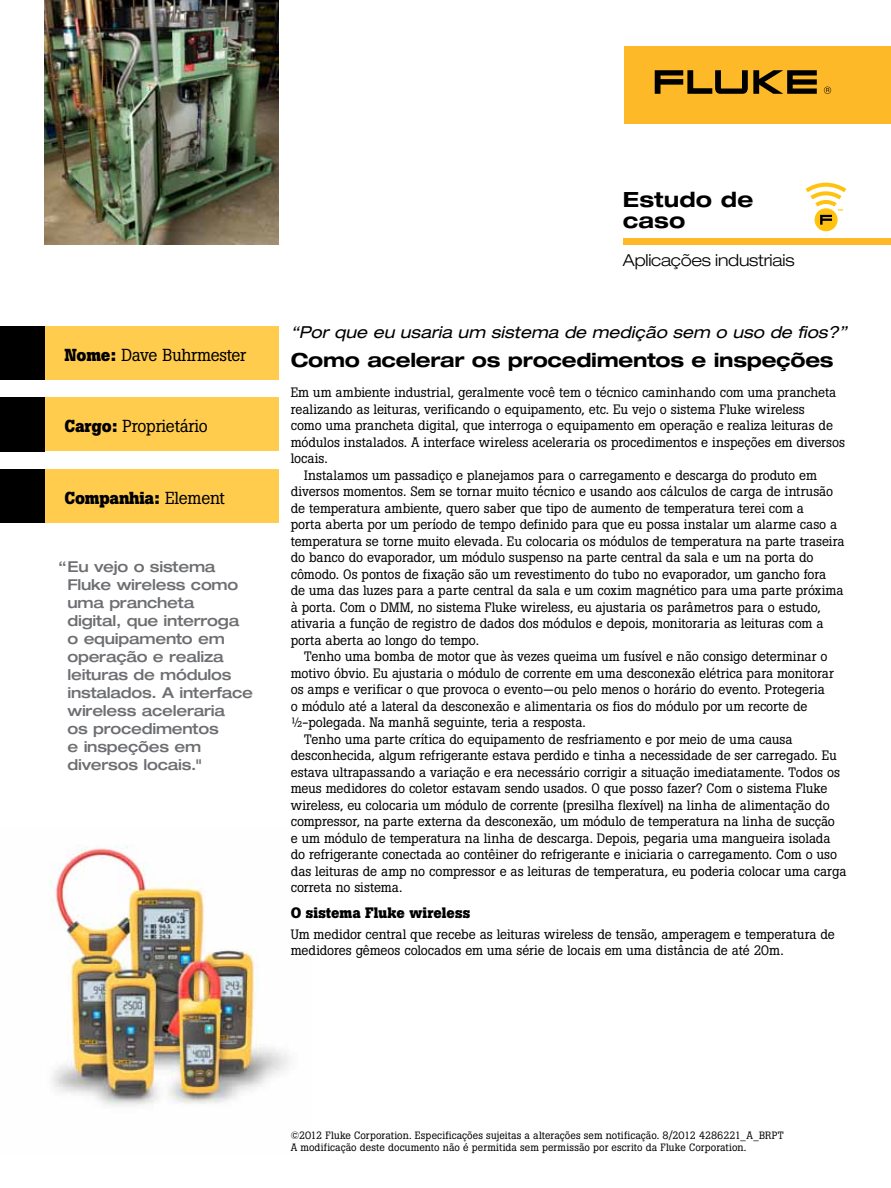
<style>
.page{position:relative;width:891px;height:1188px;background:#fff}
.page>*{position:absolute;margin:0;border:0;box-sizing:border-box;transform-origin:0 0}
.t1{font:700 expanded 21px/21px "Helvetica Neue LT Std";letter-spacing:.005em;color:#000}
.t2{font:700 expanded 19.5px "Helvetica Neue LT Std";letter-spacing:-.015em;color:#000}
.t3{font:17.25px "Boton Pro";letter-spacing:-.015em;color:#000}
.t4{font:700 17.25px "Boton Pro";letter-spacing:-.015em;color:#000}
.t5{font:italic expanded 16.5px "Helvetica Neue LT Std";color:#000}
.t6{font:300 expanded 16.5px "Helvetica Neue LT Std";letter-spacing:-.01em;color:#000}
.t7{font:500 expanded 15px/18px "Helvetica Neue LT Std";letter-spacing:-.015em;color:#6d6e71}
.t8{font:700 15px "Boton Pro";letter-spacing:.005em;color:#000}
.t9{font:13.5px/16.5px "Boton Pro";letter-spacing:-.005em;color:#000}
.t10{font:10.5px/12px "Boton Pro";letter-spacing:.01em;color:#000}
.t11{font:700 expanded 2.85px "Helvetica Neue LT Std";color:#ffc20e}
.s1{font-weight:700}
.s2{font-weight:400}
</style>
<div class="page">
<img style="left:50px;top:845px;width:240px;height:261px">
<div style="left:625px;top:46px;width:266px;height:78px;background:#fdb927"></div>
<svg style="left:655px;top:70px;width:162px;height:24px"></svg>
<svg style="left:824px;top:87px;width:7px;height:7px"></svg>
<div style="left:624px;top:238px;width:267px;height:7px;background:#fdb927"></div>
<div style="left:0;top:397px;width:279px;height:54px;background:#ffcc4e"></div>
<div style="left:0;top:469px;width:279px;height:54px;background:#ffcc4e"></div>
<div style="left:0;top:397px;width:44px;height:54px;background:#000"></div>
<div style="left:0;top:469px;width:44px;height:54px;background:#000"></div>
<div style="left:0;top:326px;width:279px;height:54px;background:#ffcc4e"></div>
<div style="left:0;top:326px;width:44px;height:54px;background:#000"></div>
<img style="left:45px;top:0;width:234px;height:245px">
<div style="left:815px;top:208px;width:23px;height:23px;background:#ffc20e;border-radius:50%"></div>
<svg style="left:820px;top:215px;width:12px;height:10px"></svg>
<svg style="left:806px;top:183px;width:40px;height:24px"></svg>
<p class="t3" style="left:65px;top:344px;width:183px"><span class="s1">Nome:</span> Dave Buhrmester</p>
<p class="t3" style="left:65px;top:415px;width:145px"><span class="s1">Cargo:</span> Proprietário</p>
<p class="t4" style="left:65px;top:487px;width:162px">Companhia: <span class="s2">Element</span></p>
<p class="t7" style="left:68px;top:557px;width:187px;text-indent:-9px">“Eu vejo o sistema<br>Fluke wireless como uma prancheta<br>digital, que interroga o equipamento em operação e realiza leituras de módulos instalados. A interface wireless aceleraria<br>os procedimentos<br>e inspeções em diversos locais."</p>
<h1 class="t1" style="left:623px;top:188px;width:132px">Estudo de caso</h1>
<p class="t6" style="left:623px;top:250px;width:173px">Aplicações industriais</p>
<p class="t11" style="left:838px;top:209px;width:7px">TM</p>
<p class="t5" style="left:291px;top:322px;width:557px">“Por que eu usaria um sistema de medição sem o uso de fios?”</p>
<h2 class="t2" style="left:291px;top:348px;width:544px">Como acelerar os procedimentos e inspeções</h2>
<p class="t9" style="left:291px;top:384px;width:547px">Em um ambiente industrial, geralmente você tem o técnico caminhando com uma prancheta</p>
<p class="t9" style="left:291px;top:401px;width:515px">realizando as leituras, verificando o equipamento, etc. Eu vejo o sistema Fluke wireless</p>
<p class="t9" style="left:291px;top:417px;width:544px">como uma prancheta digital, que interroga o equipamento em operação e realiza leituras de</p>
<p class="t9" style="left:291px;top:434px;width:556px">módulos instalados. A interface wireless aceleraria os procedimentos e inspeções em diversos</p>
<p class="t9" style="left:291px;top:450px;width:39px">locais.</p>
<p class="t9" style="left:304px;top:467px;width:514px">Instalamos um passadiço e planejamos para o carregamento e descarga do produto em</p>
<p class="t9" style="left:291px;top:483px;width:544px">diversos momentos. Sem se tornar muito técnico e usando aos cálculos de carga de intrusão</p>
<p class="t9" style="left:291px;top:500px;width:515px">de temperatura ambiente, quero saber que tipo de aumento de temperatura terei com a</p>
<p class="t9" style="left:291px;top:516px;width:548px">porta aberta por um período de tempo definido para que eu possa instalar um alarme caso a</p>
<p class="t9" style="left:291px;top:533px;width:555px">temperatura se torne muito elevada. Eu colocaria os módulos de temperatura na parte traseira</p>
<p class="t9" style="left:291px;top:549px;width:524px">do banco do evaporador, um módulo suspenso na parte central da sala e um na porta do</p>
<p class="t9" style="left:291px;top:566px;width:537px">cômodo. Os pontos de fixação são um revestimento do tubo no evaporador, um gancho fora</p>
<p class="t9" style="left:291px;top:582px;width:554px">de uma das luzes para a parte central da sala e um coxim magnético para uma parte próxima</p>
<p class="t9" style="left:291px;top:599px;width:532px">à porta. Com o DMM, no sistema Fluke wireless, eu ajustaria os parâmetros para o estudo,</p>
<p class="t9" style="left:291px;top:615px;width:534px">ativaria a função de registro de dados dos módulos e depois, monitoraria as leituras com a</p>
<p class="t9" style="left:291px;top:632px;width:190px">porta aberta ao longo do tempo.</p>
<p class="t9" style="left:304px;top:648px;width:525px">Tenho uma bomba de motor que às vezes queima um fusível e não consigo determinar o</p>
<p class="t9" style="left:291px;top:665px;width:545px">motivo óbvio. Eu ajustaria o módulo de corrente em uma desconexão elétrica para monitorar</p>
<p class="t9" style="left:291px;top:681px;width:536px">os amps e verificar o que provoca o evento—ou pelo menos o horário do evento. Protegeria</p>
<p class="t9" style="left:291px;top:698px;width:518px">o módulo até a lateral da desconexão e alimentaria os fios do módulo por um recorte de</p>
<p class="t9" style="left:291px;top:714px;width:297px">½-polegada. Na manhã seguinte, teria a resposta.</p>
<p class="t9" style="left:304px;top:731px;width:490px">Tenho uma parte crítica do equipamento de resfriamento e por meio de uma causa</p>
<p class="t9" style="left:291px;top:747px;width:548px">desconhecida, algum refrigerante estava perdido e tinha a necessidade de ser carregado. Eu</p>
<p class="t9" style="left:291px;top:764px;width:551px">estava ultrapassando a variação e era necessário corrigir a situação imediatamente. Todos os</p>
<p class="t9" style="left:291px;top:780px;width:538px">meus medidores do coletor estavam sendo usados. O que posso fazer? Com o sistema Fluke</p>
<p class="t9" style="left:291px;top:797px;width:540px">wireless, eu colocaria um módulo de corrente (presilha flexível) na linha de alimentação do</p>
<p class="t9" style="left:291px;top:813px;width:546px">compressor, na parte externa da desconexão, um módulo de temperatura na linha de sucção</p>
<p class="t9" style="left:291px;top:830px;width:541px">e um módulo de temperatura na linha de descarga. Depois, pegaria uma mangueira isolada</p>
<p class="t9" style="left:291px;top:846px;width:548px">do refrigerante conectada ao contêiner do refrigerante e iniciaria o carregamento. Com o uso</p>
<p class="t9" style="left:291px;top:863px;width:557px">das leituras de amp no compressor e as leituras de temperatura, eu poderia colocar uma carga</p>
<p class="t9" style="left:291px;top:879px;width:113px">correta no sistema.</p>
<p class="t8" style="left:291px;top:903px;width:181px">O sistema Fluke wireless</p>
<p class="t9" style="left:291px;top:926px;width:546px">Um medidor central que recebe as leituras wireless de tensão, amperagem e temperatura de medidores gêmeos colocados em uma série de locais em uma distância de até 20m.</p>
<p class="t10" style="left:291px;top:1130px;width:495px">©2012 Fluke Corporation. Especificações sujeitas a alterações sem notificação. 8/2012 4286221_A_BRPT<br>A modificação deste documento não é permitida sem permissão por escrito da Fluke Corporation.</p>
</div>
